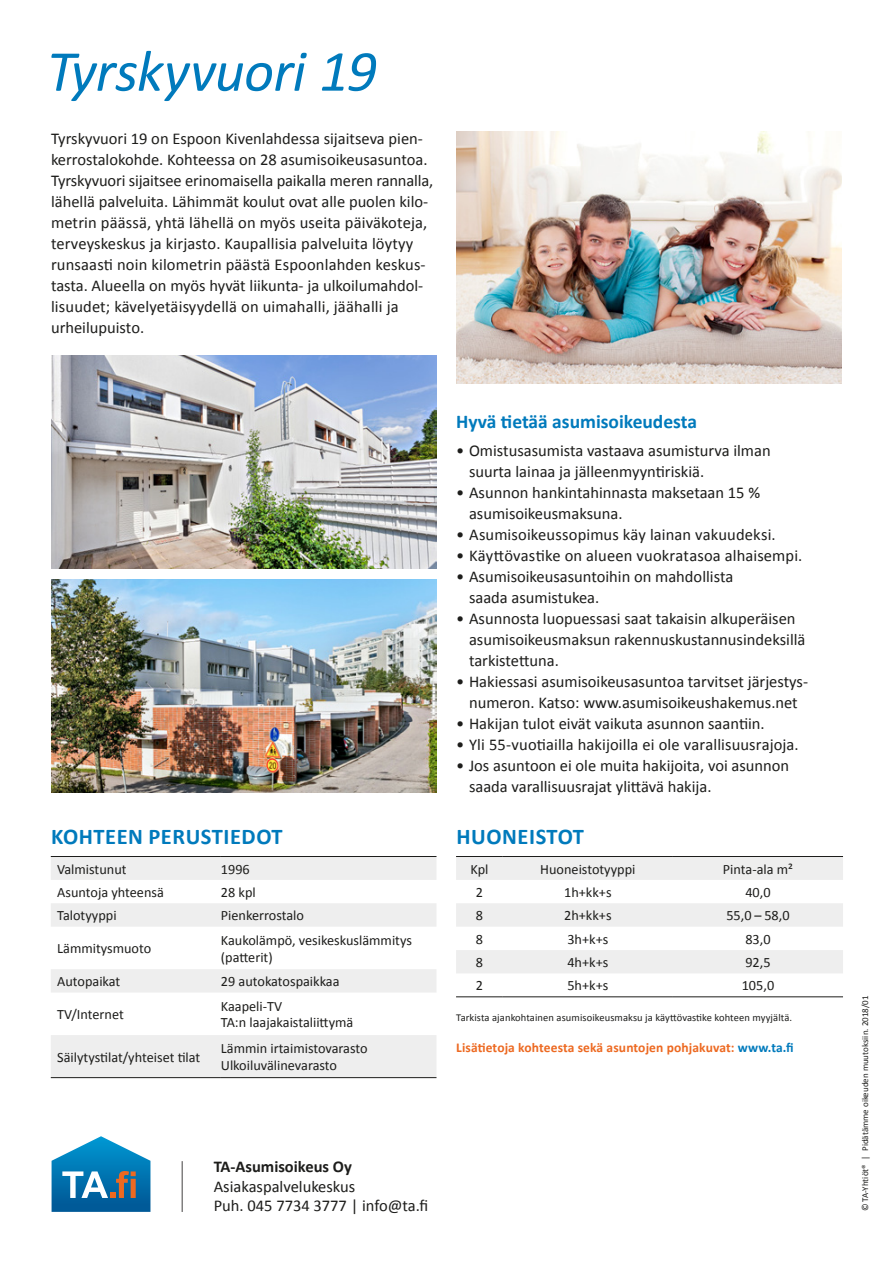
<style>
.page{position:relative;width:893px;height:1263px;background:#fff}
.page>*{position:absolute;margin:0;border:0;box-sizing:border-box;transform-origin:0 0}
.Otsikko1{font:italic 58.5px "Calibri";letter-spacing:-.015em;color:#007abc}
.Otsikko_2{font:700 22.5px "Calibri";letter-spacing:.025em;color:#007abc}
.Väliotsikko{font:700 19.5px "Calibri";color:#007abc}
.leipis_bullets{font:16.5px/21px "Calibri";color:#1d1d1b}
.leipis{font:16.5px/21px "Calibri";color:#1d1d1b}
.yhteystiedot{font:16.5px "Calibri";color:#1d1d1b}
.yhteystiedot-2{font:700 16.5px "Calibri";color:#1d1d1b}
.taulukko_vasen_tasa{font:14.25px/16.5px "Calibri";color:#1d1d1b}
.taulukko_keskitetty{font:14.25px "Calibri";color:#1d1d1b}
.teksti_7pt{font:700 13.5px "Calibri";letter-spacing:.01em;color:#ed6921}
.teksti_7pt-2{font:10.5px "Calibri";letter-spacing:.01em;color:#1d1d1b}
.teksti_6pt{font:9px "Calibri";color:#1d1d1b}
.s1{color:#007abc}
</style>
<div class="page">
<svg style="left:456px;top:857px;width:387px;height:116px;fill:#eee"></svg>
<hr style="left:456px;top:856px;width:47px;height:1px;background:#1d1d1b">
<hr style="left:503px;top:856px;width:170px;height:1px;background:#1d1d1b">
<hr style="left:673px;top:856px;width:170px;height:1px;background:#1d1d1b">
<hr style="left:456px;top:996px;width:47px;height:1px;background:#1d1d1b">
<hr style="left:503px;top:996px;width:170px;height:1px;background:#1d1d1b">
<hr style="left:673px;top:996px;width:170px;height:1px;background:#1d1d1b">
<svg style="left:51px;top:857px;width:385px;height:220px;fill:#f2f2f2"></svg>
<hr style="left:51px;top:856px;width:170px;height:1px;background:#1d1d1b">
<hr style="left:221px;top:856px;width:215px;height:1px;background:#1d1d1b">
<hr style="left:51px;top:1077px;width:170px;height:1px;background:#1d1d1b">
<hr style="left:221px;top:1077px;width:215px;height:1px;background:#1d1d1b">
<img style="left:456px;top:132px;width:386px;height:251px">
<img style="left:51px;top:355px;width:385px;height:213px">
<img style="left:51px;top:580px;width:385px;height:212px">
<svg style="left:52px;top:1136px;width:98px;height:76px"></svg>
<hr style="left:182px;top:1161px;width:1px;height:51px;background:#7c7b7b">
<p class="Otsikko1" style="left:47px;top:31px;width:332px">Tyrskyvuori 19</p>
<p class="leipis" style="left:51px;top:128px;width:378px">Tyrskyvuori 19 on Espoon Kivenlahdessa sijaitseva pien&shy;kerrostalokohde. Kohteessa on 28 asumisoikeusasuntoa.</p>
<p class="leipis" style="left:51px;top:170px;width:384px">Tyrskyvuori sijaitsee erinomaisella paikalla meren rannalla, lähellä palveluita. Lähimmät koulut ovat alle puolen kilo&shy;metrin päässä, yhtä lähellä on myös useita päiväkoteja, terveyskeskus ja kirjasto. Kaupallisia palveluita löytyy runsaasti noin kilometrin päästä Espoonlahden keskus&shy;tasta. Alueella on myös hyvät liikunta- ja ulkoilumahdol&shy;lisuudet; kävelyetäisyydellä on uimahalli, jäähalli ja urheilupuisto.</p>
<p class="Otsikko_2" style="left:51px;top:822px;width:233px">KOHTEEN PERUSTIEDOT</p>
<p class="taulukko_vasen_tasa" style="left:57px;top:861px;width:71px">Valmistunut</p>
<p class="taulukko_vasen_tasa" style="left:221px;top:861px;width:30px">1996</p>
<p class="taulukko_vasen_tasa" style="left:57px;top:884px;width:108px">Asuntoja yhteensä</p>
<p class="taulukko_vasen_tasa" style="left:221px;top:884px;width:36px">28 kpl</p>
<p class="taulukko_vasen_tasa" style="left:57px;top:907px;width:61px">Talotyyppi</p>
<p class="taulukko_vasen_tasa" style="left:221px;top:907px;width:85px">Pienkerrostalo</p>
<p class="taulukko_vasen_tasa" style="left:57px;top:940px;width:96px">Lämmitysmuoto</p>
<p class="taulukko_vasen_tasa" style="left:221px;top:932px;width:193px">Kaukolämpö, vesikeskuslämmitys (patterit)</p>
<p class="taulukko_vasen_tasa" style="left:57px;top:973px;width:65px">Autopaikat</p>
<p class="taulukko_vasen_tasa" style="left:221px;top:973px;width:120px">29 autokatospaikkaa</p>
<p class="taulukko_vasen_tasa" style="left:57px;top:1006px;width:68px">TV/Internet</p>
<p class="taulukko_vasen_tasa" style="left:221px;top:998px;width:63px">Kaapeli-TV</p>
<p class="taulukko_vasen_tasa" style="left:221px;top:1014px;width:134px">TA:n laajakaistaliittymä</p>
<p class="taulukko_vasen_tasa" style="left:57px;top:1048px;width:145px">Säilytystilat/yhteiset tilat</p>
<p class="taulukko_vasen_tasa" style="left:221px;top:1040px;width:148px">Lämmin irtaimistovarasto</p>
<p class="taulukko_vasen_tasa" style="left:221px;top:1057px;width:118px">Ulkoiluvälinevarasto</p>
<p class="Väliotsikko" style="left:456px;top:409px;width:242px">Hyvä tietää asumisoikeudesta</p>
<p class="leipis_bullets" style="left:469px;top:440px;width:303px;text-indent:-13px">• Omistusasumista vastaava asumisturva ilman suurta lainaa ja jälleenmyyntiriskiä.</p>
<p class="leipis_bullets" style="left:469px;top:482px;width:293px;text-indent:-13px">• Asunnon hankintahinnasta maksetaan 15 % asumisoikeusmaksuna.</p>
<p class="leipis_bullets" style="left:456px;top:524px;width:321px">• Asumisoikeussopimus käy lainan vakuudeksi.</p>
<p class="leipis_bullets" style="left:456px;top:545px;width:348px">• Käyttövastike on alueen vuokratasoa alhaisempi.</p>
<p class="leipis_bullets" style="left:469px;top:566px;width:266px;text-indent:-13px">• Asumisoikeusasuntoihin on mahdollista saada asumistukea.</p>
<p class="leipis_bullets" style="left:469px;top:608px;width:338px;text-indent:-13px">• Asunnosta luopuessasi saat takaisin alkuperäisen asumisoikeusmaksun rakennuskustannusindeksillä tarkistettuna.</p>
<p class="leipis_bullets" style="left:456px;top:671px;width:353px;text-align:center">• Hakiessasi asumisoikeusasuntoa tarvitset järjestys&shy;numeron. Katso: www.asumisoikeushakemus.net</p>
<p class="leipis_bullets" style="left:456px;top:713px;width:310px">• Hakijan tulot eivät vaikuta asunnon saantiin.</p>
<p class="leipis_bullets" style="left:456px;top:734px;width:344px">• Yli 55-vuotiailla hakijoilla ei ole varallisuusrajoja.</p>
<p class="leipis_bullets" style="left:469px;top:755px;width:322px;text-indent:-13px">• Jos asuntoon ei ole muita hakijoita, voi asunnon saada varallisuusrajat ylittävä hakija.</p>
<p class="Otsikko_2" style="left:456px;top:822px;width:129px">HUONEISTOT</p>
<p class="taulukko_keskitetty" style="left:470px;top:860px;width:19px">Kpl</p>
<p class="taulukko_keskitetty" style="left:540px;top:860px;width:97px">Huoneistotyyppi</p>
<p class="taulukko_keskitetty" style="left:723px;top:860px;width:72px">Pinta-ala m²</p>
<p class="taulukko_keskitetty" style="left:476px;top:883px;width:9px">2</p>
<p class="taulukko_keskitetty" style="left:564px;top:883px;width:49px">1h+kk+s</p>
<p class="taulukko_keskitetty" style="left:745px;top:883px;width:27px">40,0</p>
<p class="taulukko_keskitetty" style="left:476px;top:906px;width:9px">8</p>
<p class="taulukko_keskitetty" style="left:564px;top:906px;width:49px">2h+kk+s</p>
<p class="taulukko_keskitetty" style="left:726px;top:906px;width:65px">55,0 – 58,0</p>
<p class="taulukko_keskitetty" style="left:476px;top:930px;width:9px">8</p>
<p class="taulukko_keskitetty" style="left:567px;top:930px;width:42px">3h+k+s</p>
<p class="taulukko_keskitetty" style="left:745px;top:930px;width:27px">83,0</p>
<p class="taulukko_keskitetty" style="left:476px;top:953px;width:9px">8</p>
<p class="taulukko_keskitetty" style="left:567px;top:953px;width:42px">4h+k+s</p>
<p class="taulukko_keskitetty" style="left:745px;top:953px;width:27px">92,5</p>
<p class="taulukko_keskitetty" style="left:476px;top:976px;width:9px">2</p>
<p class="taulukko_keskitetty" style="left:567px;top:976px;width:42px">5h+k+s</p>
<p class="taulukko_keskitetty" style="left:742px;top:976px;width:34px">105,0</p>
<p class="teksti_7pt-2" style="left:456px;top:1010px;width:337px">Tarkista ajankohtainen asumisoikeusmaksu ja käyttövastike kohteen myyjältä.</p>
<p class="teksti_7pt" style="left:456px;top:1039px;width:339px">Lisätietoja kohteesta sekä asuntojen pohjakuvat: <span class="s1">www.ta.fi</span></p>
<p class="yhteystiedot-2" style="left:214px;top:1156px;width:140px">TA-Asumisoikeus Oy</p>
<p class="yhteystiedot" style="left:214px;top:1175px;width:143px">Asiakaspalvelukeskus</p>
<p class="yhteystiedot" style="left:214px;top:1195px;width:216px">Puh. 045 7734 3777 | info@ta.fi</p>
<p class="teksti_6pt" style="left:859px;top:1211px;width:217px;rotate:-90deg">© TA-Yhtiöt® | Pidätämme oikeuden muutoksiin. 2018/01</p>
</div>
